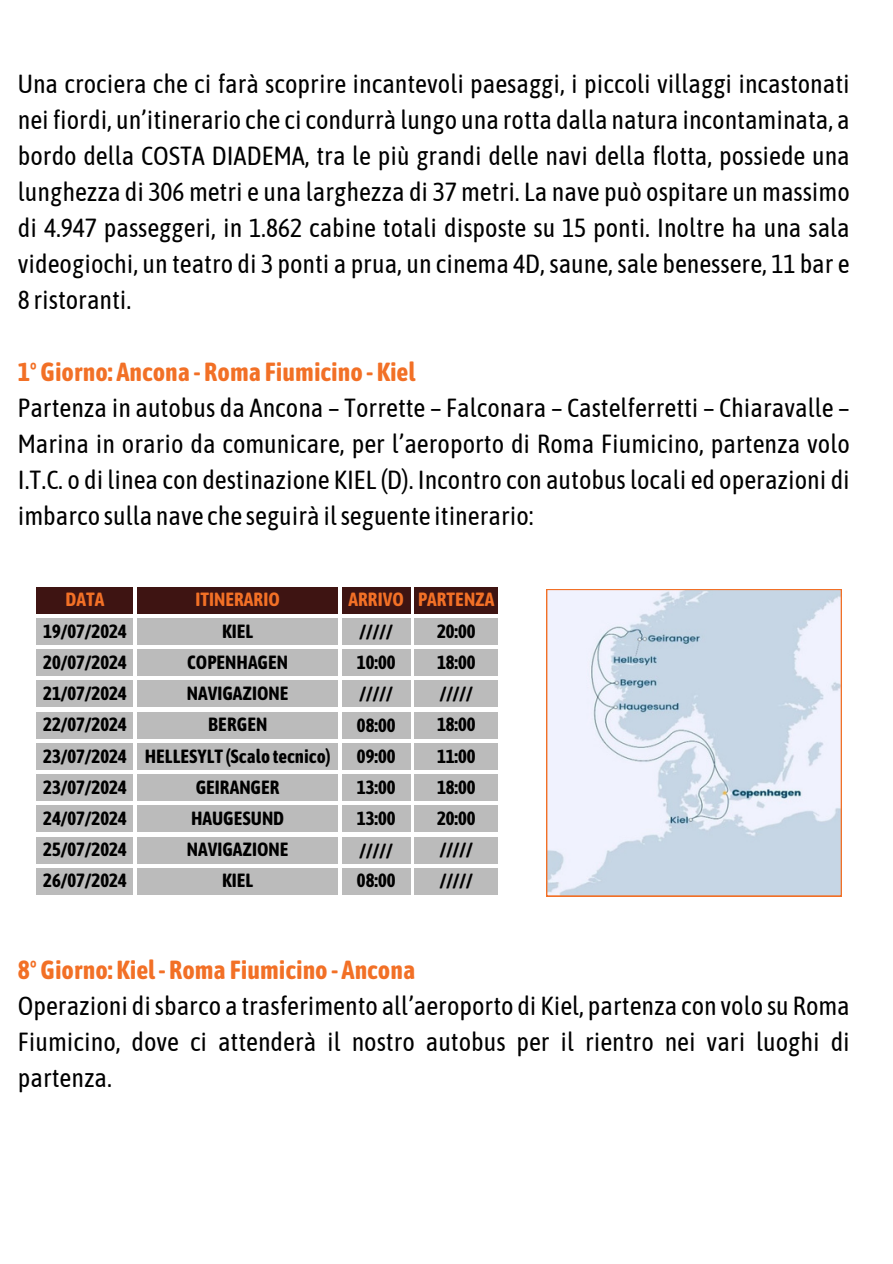
<style>
.page{position:relative;width:893px;height:1264px;background:#fff}
.page>*{position:absolute;margin:0;border:0;box-sizing:border-box;transform-origin:0 0}
.t1{font:26.1px/36px "Asap Condensed";color:#000}
.t2{font:700 19.05px "Asap Condensed";color:#000}
.t3{font:700 19.05px "Asap Condensed";color:#f27026}
.s1{font-weight:700;color:#f27026}
</style>
<div class="page">
<div style="left:37px;top:587px;width:96px;height:27px;background:#3e1412"></div>
<div style="left:137px;top:587px;width:201px;height:27px;background:#3e1412"></div>
<div style="left:37px;top:618px;width:96px;height:27px;background:#bbb"></div>
<div style="left:37px;top:649px;width:96px;height:27px;background:#bbb"></div>
<div style="left:37px;top:680px;width:96px;height:27px;background:#bbb"></div>
<div style="left:37px;top:711px;width:96px;height:27px;background:#bbb"></div>
<div style="left:37px;top:743px;width:96px;height:26px;background:#bbb"></div>
<div style="left:37px;top:774px;width:96px;height:27px;background:#bbb"></div>
<div style="left:37px;top:805px;width:96px;height:27px;background:#bbb"></div>
<div style="left:37px;top:836px;width:96px;height:27px;background:#bbb"></div>
<div style="left:37px;top:867px;width:96px;height:27px;background:#bbb"></div>
<div style="left:342px;top:587px;width:68px;height:27px;background:#3e1412"></div>
<div style="left:414px;top:587px;width:84px;height:27px;background:#3e1412"></div>
<div style="left:137px;top:618px;width:201px;height:27px;background:#bbb"></div>
<div style="left:137px;top:649px;width:201px;height:27px;background:#bbb"></div>
<div style="left:137px;top:680px;width:201px;height:27px;background:#bbb"></div>
<div style="left:137px;top:711px;width:201px;height:27px;background:#bbb"></div>
<div style="left:137px;top:743px;width:201px;height:26px;background:#bbb"></div>
<div style="left:137px;top:774px;width:201px;height:27px;background:#bbb"></div>
<div style="left:137px;top:805px;width:201px;height:27px;background:#bbb"></div>
<div style="left:137px;top:836px;width:201px;height:27px;background:#bbb"></div>
<div style="left:137px;top:867px;width:201px;height:27px;background:#bbb"></div>
<div style="left:342px;top:618px;width:68px;height:27px;background:#bbb"></div>
<div style="left:414px;top:618px;width:84px;height:27px;background:#bbb"></div>
<div style="left:342px;top:649px;width:68px;height:27px;background:#bbb"></div>
<div style="left:414px;top:649px;width:84px;height:27px;background:#bbb"></div>
<div style="left:342px;top:680px;width:68px;height:27px;background:#bbb"></div>
<div style="left:414px;top:680px;width:84px;height:27px;background:#bbb"></div>
<div style="left:342px;top:711px;width:68px;height:27px;background:#bbb"></div>
<div style="left:414px;top:711px;width:84px;height:27px;background:#bbb"></div>
<div style="left:342px;top:743px;width:68px;height:26px;background:#bbb"></div>
<div style="left:414px;top:743px;width:84px;height:26px;background:#bbb"></div>
<div style="left:342px;top:774px;width:68px;height:27px;background:#bbb"></div>
<div style="left:414px;top:774px;width:84px;height:27px;background:#bbb"></div>
<div style="left:342px;top:805px;width:68px;height:27px;background:#bbb"></div>
<div style="left:414px;top:805px;width:84px;height:27px;background:#bbb"></div>
<div style="left:342px;top:836px;width:68px;height:27px;background:#bbb"></div>
<div style="left:414px;top:836px;width:84px;height:27px;background:#bbb"></div>
<div style="left:342px;top:867px;width:68px;height:27px;background:#bbb"></div>
<div style="left:414px;top:867px;width:84px;height:27px;background:#bbb"></div>
<svg style="left:546px;top:589px;width:295px;height:307px"></svg>
<h1 class="t1" style="left:18px;top:66px;width:833px;text-align:justify">Una crociera che ci farà scoprire incantevoli paesaggi, i piccoli villaggi incastonati nei fiordi, un’itinerario che ci condurrà lungo una rotta dalla natura incontaminata, a bordo della COSTA DIADEMA, tra le più grandi delle navi della flotta, possiede una lunghezza di 306 metri e una larghezza di 37 metri. La nave può ospitare un massimo di 4.947 passeggeri, in 1.862 cabine totali disposte su 15 ponti. Inoltre ha una sala videogiochi, un teatro di 3 ponti a prua, un cinema 4D, saune, sale benessere, 11 bar e 8 ristoranti.</h1>
<h2 class="t1" style="left:18px;top:354px;width:833px"><span class="s1">1°Giorno: Ancona - Roma Fiumicino - Kiel<br></span>Partenza in autobus da Ancona – Torrette – Falconara – Castelferretti – Chiaravalle – Marina in orario da comunicare, per l’aeroporto di Roma Fiumicino, partenza volo I.T.C. o di linea con destinazione KIEL (D). Incontro con autobus locali ed operazioni di imbarco sulla nave che seguirà ilseguente itinerario:</h2>
<h2 class="t3" style="left:65px;top:588px;width:40px">DATA</h2>
<h2 class="t3" style="left:195px;top:588px;width:86px">ITINERARIO</h2>
<h2 class="t3" style="left:348px;top:588px;width:57px">ARRIVO</h2>
<p class="t3" style="left:418px;top:588px;width:78px">PARTENZA</p>
<h2 class="t2" style="left:43px;top:620px;width:85px">19/07/2024</h2>
<p class="t2" style="left:43px;top:651px;width:85px">20/07/2024</p>
<p class="t2" style="left:43px;top:682px;width:85px">21/07/2024</p>
<p class="t2" style="left:43px;top:713px;width:85px">22/07/2024</p>
<h2 class="t2" style="left:43px;top:744px;width:85px">23/07/2024</h2>
<p class="t2" style="left:43px;top:776px;width:85px">23/07/2024</p>
<p class="t2" style="left:43px;top:807px;width:85px">24/07/2024</p>
<p class="t2" style="left:43px;top:838px;width:85px">25/07/2024</p>
<h2 class="t2" style="left:43px;top:869px;width:85px">26/07/2024</h2>
<p class="t2" style="left:359px;top:620px;width:35px">/////</p>
<p class="t2" style="left:437px;top:620px;width:40px">20:00</p>
<h2 class="t2" style="left:357px;top:651px;width:40px">10:00</h2>
<p class="t2" style="left:437px;top:651px;width:40px">18:00</p>
<p class="t2" style="left:359px;top:682px;width:35px">/////</p>
<p class="t2" style="left:439px;top:682px;width:35px">/////</p>
<h2 class="t2" style="left:357px;top:713px;width:40px">08:00</h2>
<p class="t2" style="left:437px;top:713px;width:40px">18:00</p>
<p class="t2" style="left:357px;top:745px;width:40px">09:00</p>
<p class="t2" style="left:437px;top:744px;width:40px">11:00</p>
<h2 class="t2" style="left:357px;top:776px;width:40px">13:00</h2>
<p class="t2" style="left:437px;top:776px;width:40px">18:00</p>
<p class="t2" style="left:357px;top:807px;width:40px">13:00</p>
<p class="t2" style="left:437px;top:807px;width:40px">20:00</p>
<h2 class="t2" style="left:359px;top:838px;width:35px">/////</h2>
<p class="t2" style="left:439px;top:838px;width:35px">/////</p>
<p class="t2" style="left:357px;top:869px;width:40px">08:00</p>
<p class="t2" style="left:439px;top:869px;width:35px">/////</p>
<p class="t2" style="left:222px;top:620px;width:33px">KIEL</p>
<p class="t2" style="left:187px;top:651px;width:102px">COPENHAGEN</p>
<p class="t2" style="left:187px;top:682px;width:103px">NAVIGAZIONE</p>
<h2 class="t2" style="left:208px;top:713px;width:61px">BERGEN</h2>
<p class="t2" style="left:145px;top:744px;width:187px">HELLESYLT (Scalo tecnico)</p>
<p class="t2" style="left:196px;top:776px;width:85px">GEIRANGER</p>
<p class="t2" style="left:191px;top:807px;width:95px">HAUGESUND</p>
<p class="t2" style="left:187px;top:838px;width:103px">NAVIGAZIONE</p>
<p class="t2" style="left:222px;top:869px;width:33px">KIEL</p>
<h1 class="t1" style="left:18px;top:951px;width:833px"><span class="s1">8°Giorno: Kiel - Roma Fiumicino - Ancona<br></span>Operazioni disbarco a trasferimento all’aeroporto di Kiel, partenza con volo su Roma Fiumicino, dove ci attenderà il nostro autobus per il rientro nei vari luoghi di partenza.</h1>
</div>
